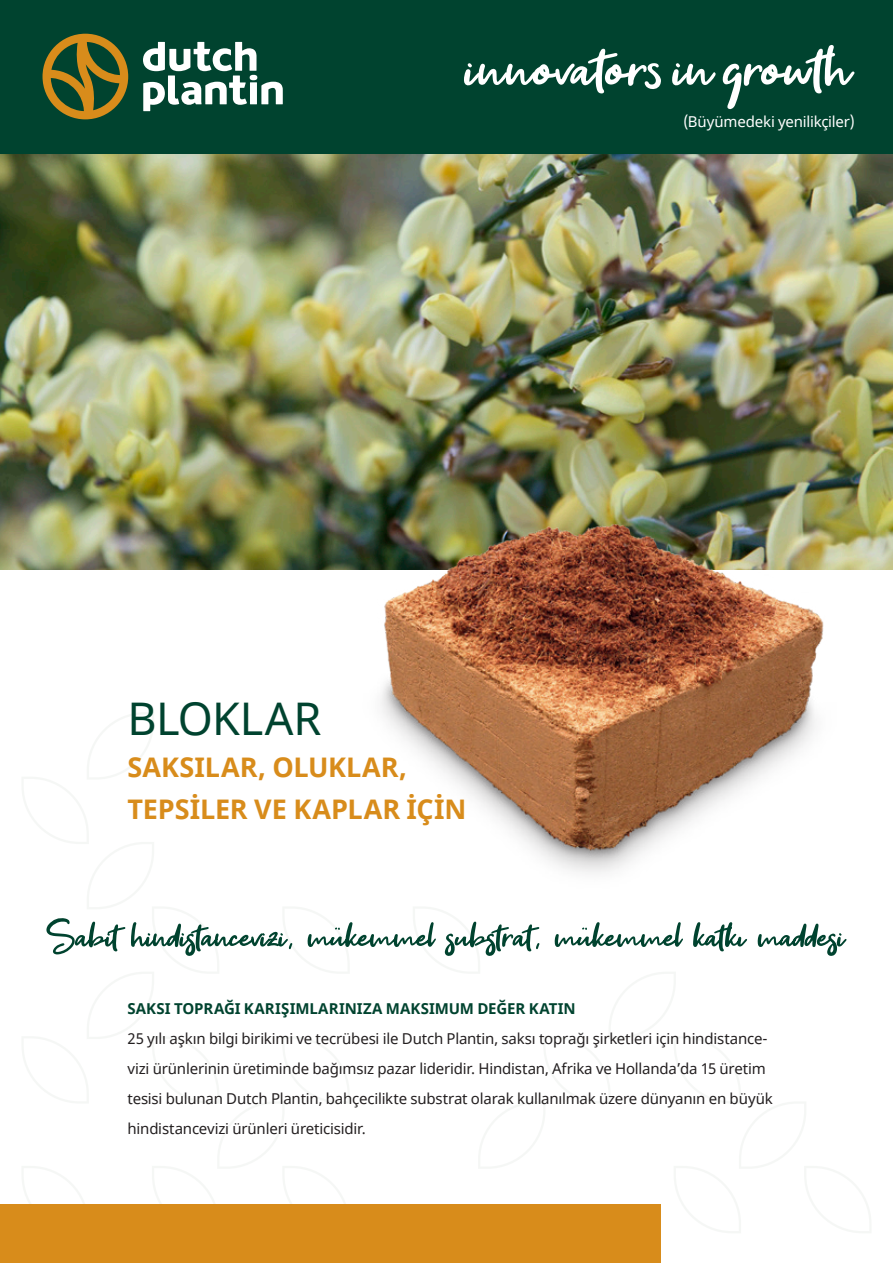
<style>
.page{position:relative;width:893px;height:1263px;background:#fff}
.page>*{position:absolute;margin:0;border:0;box-sizing:border-box;transform-origin:0 0}
.t1{font:45px "Noto Sans";letter-spacing:-.01em;color:#00432f}
.t2{font:700 27px/42px "Noto Sans";color:#d88c1b}
.t3{font:15px/30px "Noto Sans";letter-spacing:-.015em;color:#231f20}
.t4{font:700 15px "Noto Sans";color:#00432f}
.t5{font:15px "Noto Sans";letter-spacing:-.015em;color:#fff}
</style>
<div class="page">
<img style="left:0;top:153px;width:893px;height:417px">
<div style="left:0;top:0;width:893px;height:153px;background:#00432f"></div>
<img style="left:274px;top:496px;width:619px;height:216px">
<svg style="left:143px;top:42px;width:140px;height:69px"></svg>
<svg style="left:43px;top:34px;width:85px;height:85px"></svg>
<div style="left:0;top:1204px;width:661px;height:59px;background:#d88c1b"></div>
<svg style="left:672px;top:63px;width:44px;height:23px"></svg>
<svg style="left:722px;top:45px;width:133px;height:64px"></svg>
<svg style="left:464px;top:48px;width:197px;height:46px"></svg>
<svg style="left:46px;top:712px;width:801px;height:244px"></svg>
<p class="t5" style="left:683px;top:111px;width:173px">(Büyümedeki yenilikçiler)</p>
<p class="t1" style="left:128px;top:688px;width:195px">BLOKLAR</p>
<p class="t2" style="left:128px;top:747px;width:340px">SAKSILAR, OLUKLAR,<br>TEPSİLER VE KAPLAR İÇİN</p>
<p class="t4" style="left:128px;top:998px;width:450px">SAKSI TOPRAĞI KARIŞIMLARINIZA MAKSIMUM DEĞER KATIN</p>
<p class="t3" style="left:128px;top:1024px;width:647px">25 yılı aşkın bilgi birikimi ve tecrübesi ile Dutch Plantin, saksı toprağı şirketleri için hindistance&shy;vizi ürünlerinin üretiminde bağımsız pazar lideridir. Hindistan, Afrika ve Hollanda’da 15 üretim tesisi bulunan Dutch Plantin, bahçecilikte substrat olarak kullanılmak üzere dünyanın en büyük hindistancevizi ürünleri üreticisidir.</p>
</div>
